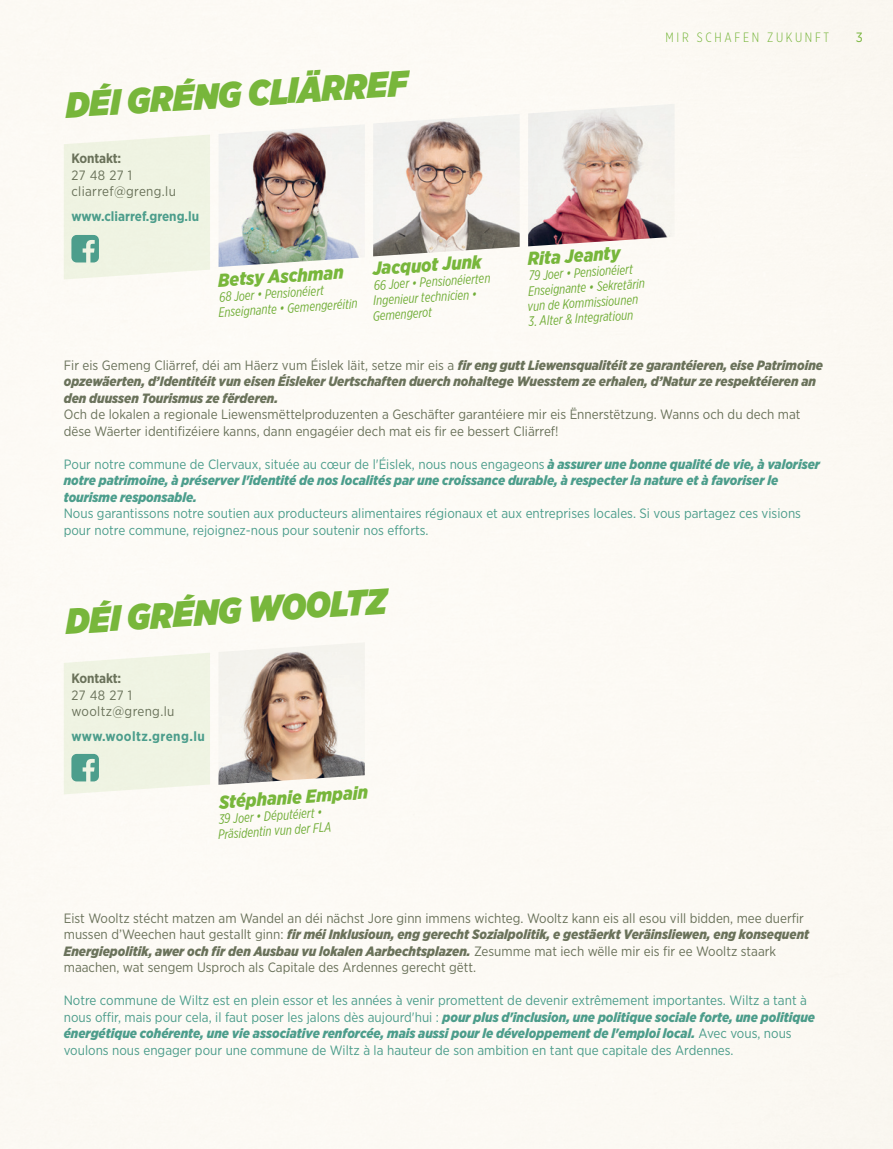
<style>
.page{position:relative;width:893px;height:1149px;background:#fff}
.page>*{position:absolute;margin:0;border:0;box-sizing:border-box;transform-origin:0 0}
.t1{font:italic 900 36px "Gotham Narrow";color:#79ba3e}
.t2{font:italic 900 18.6px "Gotham Narrow";color:#79ba3e}
.t3{font:13.5px/16.5px "Gotham Narrow";color:#4ea192}
.t4{font:13.5px/16.5px "Gotham Narrow";color:#6c755f}
.t5{font:italic 900 13.5px/16.5px "Gotham Narrow";color:#6c755f}
.t6{font:italic 900 13.5px/16.5px "Gotham Narrow";color:#4ea192}
.t7{font:italic 13.5px/15.1px "Gotham X Narrow";color:#73b13b}
.t8{font:13.5px/16.5px "Gotham Narrow";letter-spacing:.025em;color:#6c755f}
.t9{font:700 13.5px "Gotham Narrow";color:#4ea192}
.t10{font:700 13.5px "Gotham Narrow";letter-spacing:.03em;color:#4ea192}
.t11{font:300 13.5px "Gotham X Narrow";letter-spacing:.2em;color:#79ba3e}
.t12{font:700 13.5px "Gotham Narrow";letter-spacing:-.01em;color:#6c755f}
.t13{font:13.5px "Gotham Narrow";color:#79ba3e}
.s1{font-weight:400;font-style:normal}
.s2{font-weight:900;font-style:italic}
</style>
<div class="page">
<img style="left:0;top:0;width:893px;height:1148px">
<h1 class="t1" style="left:64px;top:82px;width:344px;rotate:-4deg">DÉI GRÉNG CLIÄRREF</h1>
<p class="t12" style="left:71px;top:150px;width:51px">Kontakt:</p>
<p class="t8" style="left:71px;top:166px;width:106px">27 48 27 1 cliarref@greng.lu</p>
<p class="t9" style="left:71px;top:207px;width:129px">www.cliarref.greng.lu</p>
<h2 class="t2" style="left:217px;top:268px;width:127px;rotate:-4deg">Betsy Aschman</h2>
<p class="t7" style="left:217px;top:289px;width:141px;rotate:-4deg">68 Joer • Pensionéiert<br>Enseignante • Gemengeréitin</p>
<h2 class="t2" style="left:372px;top:256px;width:111px;rotate:-4deg">Jacquot Junk</h2>
<p class="t7" style="left:370px;top:278px;width:122px;rotate:-4deg">66 Joer • Pensionéierten<br>Ingenieur technicien •<br>Gemengerot</p>
<p class="t11" style="left:665px;top:29px;width:165px">MIR SCHAFEN ZUKUNFT</p>
<p class="t13" style="left:856px;top:29px;width:9px">3</p>
<h2 class="t2" style="left:527px;top:246px;width:95px;rotate:-4deg">Rita Jeanty</h2>
<p class="t7" style="left:525px;top:268px;width:120px;rotate:-4deg">79 Joer • Pensionéiert<br>Enseignante • Sekretärin vun de Kommissiounen</p>
<p class="t7" style="left:528px;top:314px;width:106px;rotate:-4deg">3. Alter &amp; Integratioun</p>
<p class="t5" style="left:64px;top:356px;width:761px"><span class="s1">Fir eis Gemeng Cliärref, déi am Häerz vum Éislek läit, setze mir eis a</span> fir eng gutt Liewensqualitéit ze garantéieren, eise Patrimoine opzewäerten, d’Identitéit vun eisen Éisleker Uertschaften duerch nohaltege Wuesstem ze erhalen, d’Natur ze respektéieren an den duussen Tourismus ze fërderen.</p>
<p class="t4" style="left:64px;top:406px;width:738px">Och de lokalen a regionale Liewensmëttelproduzenten a Geschäfter garantéiere mir eis Ënnerstëtzung. Wanns och du dech mat dëse Wäerter identifizéiere kanns, dann engagéier dech mat eis fir ee bessert Cliärref!</p>
<p class="t6" style="left:64px;top:455px;width:758px"><span class="s1">Pour notre commune de Clervaux, située au cœur de l'Éislek, nous nous engageons</span> à assurer une bonne qualité de vie, à valoriser notre patrimoine, à préserver l'identité de nos localités par une croissance durable, à respecter la nature et à favoriser le tourisme responsable.</p>
<p class="t3" style="left:64px;top:504px;width:739px">Nous garantissons notre soutien aux producteurs alimentaires régionaux et aux entreprises locales. Si vous partagez ces visions pour notre commune, rejoignez-nous pour soutenir nos efforts.</p>
<h1 class="t1" style="left:64px;top:597px;width:323px;rotate:-4deg">DÉI GRÉNG WOOLTZ</h1>
<p class="t12" style="left:71px;top:669px;width:51px">Kontakt:</p>
<p class="t8" style="left:71px;top:686px;width:104px">27 48 27 1 wooltz@greng.lu</p>
<p class="t10" style="left:71px;top:727px;width:135px">www.wooltz.greng.lu</p>
<h2 class="t2" style="left:218px;top:789px;width:151px;rotate:-4deg">Stéphanie Empain</h2>
<p class="t7" style="left:217px;top:811px;width:115px;rotate:-4deg">39 Joer • Députéiert •<br>Präsidentin vun der FLA</p>
<p class="t4" style="left:64px;top:909px;width:747px">Eist Wooltz stécht matzen am Wandel an déi nächst Jore ginn immens wichteg. Wooltz kann eis all esou vill bidden, mee duerfir mussen d’Weechen haut gestallt ginn: <span class="s2">fir méi Inklusioun, eng gerecht Sozialpolitik, e gestäerkt Veräinsliewen, eng konsequent Energiepolitik, awer och fir den Ausbau vu lokalen Aarbechtsplazen.</span> Zesumme mat iech wëlle mir eis fir ee Wooltz staark maachen, wat sengem Usproch als Capitale des Ardennes gerecht gëtt.</p>
<p class="t3" style="left:64px;top:991px;width:753px">Notre commune de Wiltz est en plein essor et les années à venir promettent de devenir extrêmement importantes. Wiltz a tant à nous offir, mais pour cela, il faut poser les jalons dès aujourd'hui : <span class="s2">pour plus d'inclusion, une politique sociale forte, une politique énergétique cohérente, une vie associative renforcée, mais aussi pour le développement de l'emploi local.</span> Avec vous, nous voulons nous engager pour une commune de Wiltz à la hauteur de son ambition en tant que capitale des Ardennes.</p>
</div>
